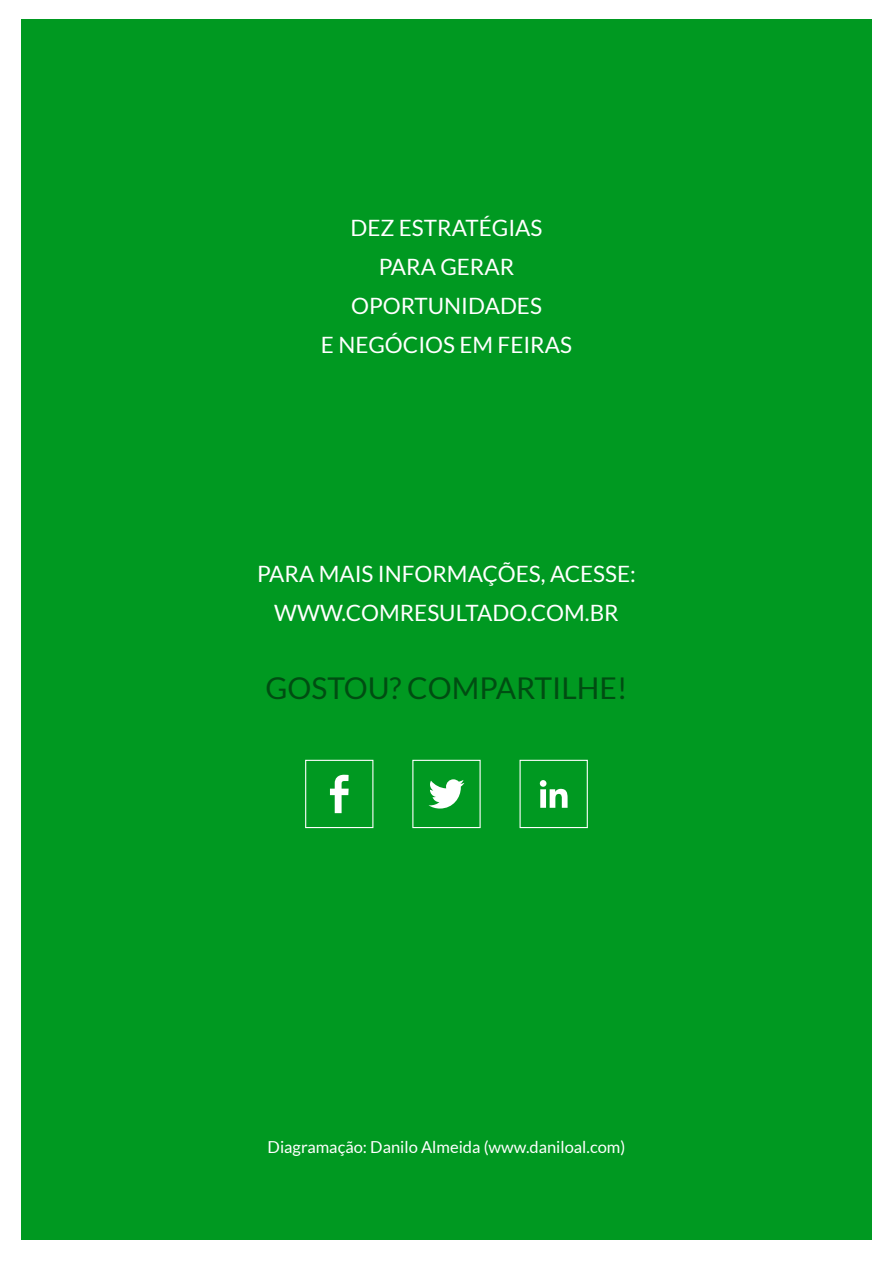
<style>
.page{position:relative;width:893px;height:1263px;background:#fff}
.page>*{position:absolute;margin:0;border:0;box-sizing:border-box;transform-origin:0 0}
.t1{font:30px "Lato";color:#004d12}
.t2{font:22.5px/39px "Lato";color:#fff;text-align:center}
.t3{font:16.5px "Lato";color:#fff}
</style>
<div class="page">
<div style="left:21px;top:20px;width:851px;height:1220px;background:#009921"></div>
<div style="left:305px;top:760px;width:68px;height:68px;border:1px solid #fff"></div>
<svg style="left:330px;top:775px;width:19px;height:38px"></svg>
<div style="left:412px;top:760px;width:69px;height:68px;border:1px solid #fff"></div>
<svg style="left:428px;top:779px;width:36px;height:29px"></svg>
<div style="left:519px;top:760px;width:69px;height:68px;border:1px solid #fff"></div>
<svg style="left:540px;top:780px;width:28px;height:28px"></svg>
<p class="t2" style="left:321px;top:208px;width:253px">DEZ ESTRATÉGIAS<br>PARA GERAR<br>OPORTUNIDADES<br>E NEGÓCIOS EM FEIRAS</p>
<p class="t2" style="left:257px;top:554px;width:380px">PARA MAIS INFORMAÇÕES, ACESSE:<br>WWW.COMRESULTADO.COM.BR</p>
<h1 class="t1" style="left:266px;top:671px;width:363px">GOSTOU? COMPARTILHE!</h1>
<p class="t3" style="left:268px;top:1138px;width:359px">Diagramação: Danilo Almeida (www.daniloal.com)</p>
</div>
